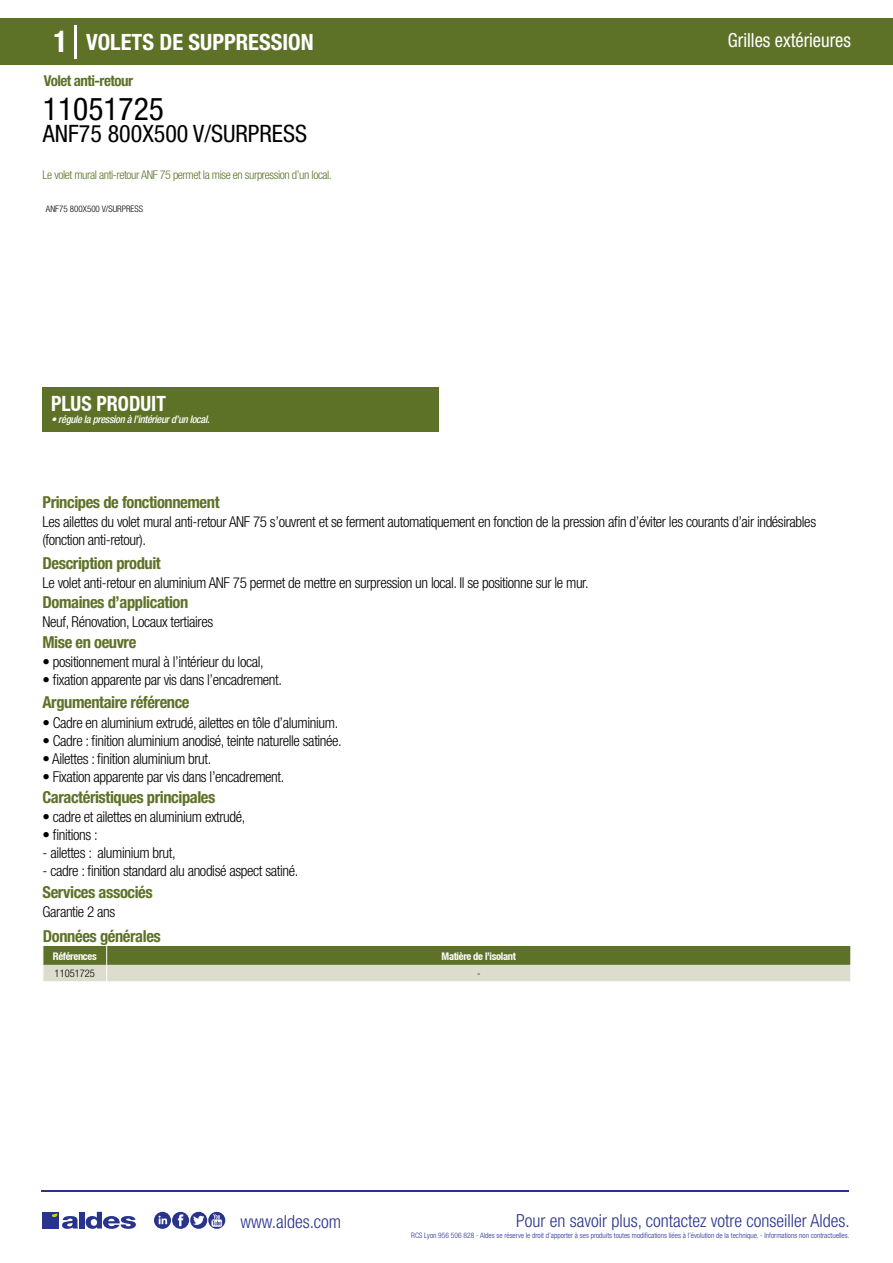
<style>
.page{position:relative;width:893px;height:1263px;background:#fff}
.page>*{position:absolute;margin:0;border:0;box-sizing:border-box;transform-origin:0 0}
.t1{font:condensed 31.5px "Helvetica Neue LT Std";color:#000}
.t2{font:condensed 24px "Helvetica Neue LT Std";color:#000}
.t3{font:700 condensed 22.5px "Helvetica Neue LT Std";color:#fff}
.t4{font:700 condensed 21px "Helvetica Neue";color:#fff;scale:.95 1}
.t5{font:condensed 19.5px "Helvetica Neue LT Std";color:#fff;scale:.95 1}
.t6{font:300 condensed 18px "Helvetica Neue";color:#28348b}
.t7{font:700 condensed 16.5px "Helvetica Neue LT Std";letter-spacing:-.025em;color:#5d7227}
.t8{font:300 condensed 15px/18px "Helvetica Neue LT Std";letter-spacing:-.025em;color:#000}
.t9{font:700 condensed 15px "Helvetica Neue LT Std";letter-spacing:-.035em;color:#5d7227}
.t10{font:300 condensed 12px "Helvetica Neue LT Std";letter-spacing:-.035em;color:#5d7227}
.t11{font:italic 500 condensed 10.5px "Helvetica Neue";letter-spacing:-.03em;color:#fff}
.t12{font:700 condensed 10.5px "Helvetica Neue";letter-spacing:-.03em;color:#fff}
.t13{font:300 condensed 10.5px "Helvetica Neue";color:#000}
.t14{font:300 condensed 9px "Helvetica Neue";color:#000}
.t15{font:300 condensed 7.5px "Helvetica Neue";color:#28348b}
.s1{font-size:30px}
</style>
<div class="page">
<div style="left:0;top:18px;width:893px;height:46px;background:#5d7227"></div>
<div style="left:43px;top:387px;width:396px;height:45px;background:#5d7227"></div>
<hr style="left:74px;top:25px;width:2px;height:33px;background:#fff">
<svg style="left:43px;top:946px;width:808px;height:36px;background:#9ba677"></svg>
<hr style="left:41px;top:1190px;width:808px;height:1px;background:#28348b">
<svg style="left:154px;top:1212px;width:71px;height:17px"></svg>
<div style="left:42px;top:1212px;width:17px;height:16px;background:#28348b"></div>
<div style="left:79px;top:1212px;width:5px;height:16px;background:#28348b"></div>
<svg style="left:86px;top:1212px;width:50px;height:17px"></svg>
<svg style="left:52px;top:1213px;width:26px;height:16px"></svg>
<h3 class="t3" style="left:54px;top:28px;width:262px"><span class="s1">1</span> VOLETS DE SUPPRESSION</h3>
<h3 class="t5" style="left:728px;top:29px;width:131px">Grilles extérieures</h3>
<p class="t9" style="left:44px;top:71px;width:91px">Volet anti-retour</p>
<h1 class="t1" style="left:43px;top:91px;width:122px">11051725</h1>
<h2 class="t2" style="left:43px;top:120px;width:266px">ANF75 800X500 V/SURPRESS</h2>
<p class="t10" style="left:43px;top:167px;width:291px">Le volet mural anti-retour ANF 75 permet la mise en surpression d’un local.</p>
<p class="t14" style="left:46px;top:204px;width:99px">ANF75 800X500 V/SURPRESS</p>
<p class="t14" style="left:46px;top:204px;width:43px">Volet ANF 75</p>
<h3 class="t4" style="left:51px;top:391px;width:122px">PLUS PRODUIT</h3>
<p class="t11" style="left:51px;top:413px;width:160px">• régule la pression à l’intérieur d’un local.</p>
<p class="t7" style="left:43px;top:492px;width:179px">Principes de fonctionnement</p>
<p class="t8" style="left:43px;top:513px;width:775px">Les ailettes du volet mural anti-retour ANF 75 s’ouvrent et se ferment automatiquement en fonction de la pression afin d’éviter les courants d’air indésirables (fonction anti-retour).</p>
<p class="t8" style="left:43px;top:573px;width:548px">Le volet anti-retour en aluminium ANF 75 permet de mettre en surpression un local. Il se positionne sur le mur.</p>
<p class="t8" style="left:43px;top:613px;width:172px">Neuf, Rénovation, Locaux tertiaires</p>
<p class="t8" style="left:43px;top:652px;width:223px">• positionnement mural à l’intérieur du local,</p>
<p class="t8" style="left:43px;top:670px;width:241px">• fixation apparente par vis dans l’encadrement.</p>
<p class="t7" style="left:43px;top:553px;width:120px">Description produit</p>
<p class="t7" style="left:43px;top:592px;width:147px">Domaines d’application</p>
<p class="t7" style="left:43px;top:632px;width:95px">Mise en oeuvre</p>
<p class="t7" style="left:43px;top:692px;width:149px">Argumentaire référence</p>
<p class="t8" style="left:43px;top:713px;width:297px">• Cadre en aluminium extrudé, ailettes en tôle d’aluminium.</p>
<p class="t8" style="left:43px;top:731px;width:301px">• Cadre : finition aluminium anodisé, teinte naturelle satinée.</p>
<p class="t8" style="left:43px;top:749px;width:170px">• Ailettes : finition aluminium brut.</p>
<p class="t8" style="left:43px;top:767px;width:243px">• Fixation apparente par vis dans l’encadrement.</p>
<p class="t7" style="left:43px;top:787px;width:174px">Caractéristiques principales</p>
<p class="t8" style="left:43px;top:808px;width:204px">• cadre et ailettes en aluminium extrudé,</p>
<p class="t8" style="left:43px;top:826px;width:57px">• finitions :</p>
<p class="t8" style="left:43px;top:844px;width:135px">- ailettes : aluminium brut,</p>
<p class="t8" style="left:43px;top:862px;width:257px">- cadre : finition standard alu anodisé aspect satiné.</p>
<p class="t7" style="left:43px;top:882px;width:112px">Services associés</p>
<p class="t8" style="left:43px;top:903px;width:74px">Garantie 2 ans</p>
<p class="t7" style="left:43px;top:926px;width:119px">Données générales</p>
<p class="t12" style="left:53px;top:950px;width:45px">Références</p>
<p class="t12" style="left:442px;top:950px;width:76px">Matière de l’isolant</p>
<p class="t13" style="left:55px;top:967px;width:42px">11051725</p>
<p class="t13" style="left:477px;top:967px;width:5px">-</p>
<p class="t6" style="left:240px;top:1211px;width:102px">www.aldes.com</p>
<p class="t6" style="left:516px;top:1211px;width:335px">Pour en savoir plus, contactez votre conseiller Aldes.</p>
<p class="t15" style="left:411px;top:1230px;width:440px">RCS Lyon 956 506 828 - Aldes se réserve le droit d’apporter à ses produits toutes modifications liées à l’évolution de la technique. - Informations non contractuelles.</p>
</div>
